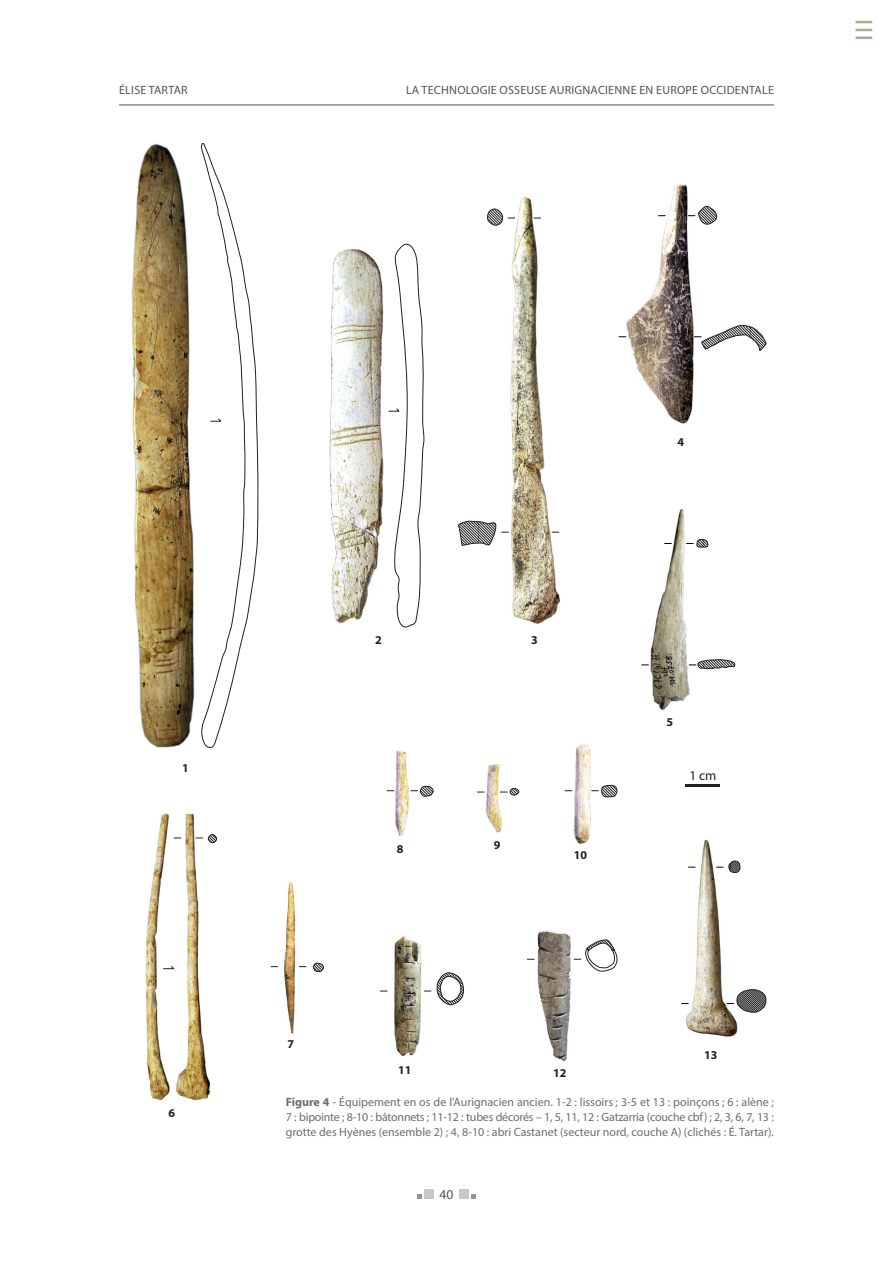
<style>
.page{position:relative;width:893px;height:1263px;background:#fff}
.page>*{position:absolute;margin:0;border:0;box-sizing:border-box;transform-origin:0 0}
.Legende{font:13.5px "Myriad Pro";color:#231f20}
.t1{font:13.5px "Myriad Pro";color:#58534b}
.Legende-2{font:12px/15px "Myriad Pro";color:#6c6d70;text-align:justify}
.t2{font:12px "Myriad Pro";letter-spacing:.02em;color:#58534b}
.t3{font:700 12px "Myriad";color:#222023}
.s1{font-weight:700}
</style>
<div class="page">
<svg style="left:417px;top:1194px;width:5px;height:5px"></svg>
<div style="left:425px;top:1190px;width:9px;height:9px;background:#c7c8ca"></div>
<div style="left:459px;top:1190px;width:9px;height:9px;background:#c7c8ca"></div>
<svg style="left:471px;top:1194px;width:5px;height:5px"></svg>
<hr style="left:119px;top:105px;width:655px;height:1px;background:#58534b">
<svg style="left:856px;top:29px;width:16px;height:2px"></svg>
<svg style="left:856px;top:37px;width:16px;height:2px"></svg>
<svg style="left:856px;top:21px;width:16px;height:2px"></svg>
<img style="left:131px;top:143px;width:636px;height:958px">
<svg style="left:388px;top:244px;width:36px;height:389px"></svg>
<svg style="left:200px;top:143px;width:58px;height:608px"></svg>
<svg style="left:486px;top:208px;width:29px;height:18px"></svg>
<svg style="left:458px;top:521px;width:50px;height:25px"></svg>
<svg style="left:716px;top:860px;width:25px;height:13px"></svg>
<svg style="left:727px;top:989px;width:40px;height:24px"></svg>
<svg style="left:688px;top:206px;width:29px;height:19px"></svg>
<svg style="left:694px;top:325px;width:72px;height:26px"></svg>
<svg style="left:686px;top:539px;width:23px;height:9px"></svg>
<svg style="left:689px;top:659px;width:47px;height:10px"></svg>
<svg style="left:163px;top:965px;width:12px;height:4px"></svg>
<svg style="left:208px;top:834px;width:9px;height:9px"></svg>
<div style="left:208px;top:834px;width:9px;height:9px;border:1px solid #231f20;border-radius:4px"></div>
<svg style="left:313px;top:962px;width:11px;height:10px"></svg>
<svg style="left:411px;top:785px;width:23px;height:11px"></svg>
<svg style="left:510px;top:788px;width:9px;height:7px"></svg>
<div style="left:509px;top:788px;width:10px;height:8px;border:1px solid #231f20;border-radius:50%"></div>
<svg style="left:592px;top:784px;width:26px;height:13px"></svg>
<svg style="left:437px;top:972px;width:27px;height:33px"></svg>
<svg style="left:574px;top:938px;width:44px;height:34px"></svg>
<hr style="left:686px;top:784px;width:34px;height:2px;background:#231f20">
<p class="t2" style="left:119px;top:83px;width:70px">ÉLISE TARTAR</p>
<p class="t2" style="left:406px;top:83px;width:369px">LA TECHNOLOGIE OSSEUSE AURIGNACIENNE EN EUROPE OCCIDENTALE</p>
<p class="t3" style="left:182px;top:762px;width:8px">1</p>
<p class="t3" style="left:169px;top:1107px;width:8px">6</p>
<p class="t3" style="left:288px;top:1037px;width:8px">7</p>
<p class="t3" style="left:375px;top:634px;width:8px">2</p>
<p class="t3" style="left:531px;top:634px;width:8px">3</p>
<p class="t3" style="left:397px;top:842px;width:8px">8</p>
<p class="t3" style="left:494px;top:839px;width:8px">9</p>
<p class="t3" style="left:574px;top:849px;width:15px">10</p>
<p class="t3" style="left:398px;top:1064px;width:15px">11</p>
<p class="t3" style="left:553px;top:1067px;width:15px">12</p>
<p class="t3" style="left:677px;top:435px;width:8px">4</p>
<p class="t3" style="left:666px;top:716px;width:8px">5</p>
<p class="Legende" style="left:689px;top:767px;width:29px">1 cm</p>
<p class="t3" style="left:704px;top:1049px;width:15px">13</p>
<p class="Legende-2" style="left:286px;top:1094px;width:490px"><span class="s1">Figure 4</span> - Équipement en os de l’Aurignacien ancien. 1-2 : lissoirs ; 3-5 et 13 : poinçons ; 6 : alène ; 7 : bipointe ; 8-10 : bâtonnets ; 11-12 : tubes décorés – 1, 5, 11, 12 : Gatzarria (couche cbf) ; 2, 3, 6, 7, 13 : grotte des Hyènes (ensemble 2) ; 4, 8-10 : abri Castanet (secteur nord, couche A) (clichés : É. Tartar).</p>
<p class="t1" style="left:440px;top:1186px;width:15px">40</p>
</div>
